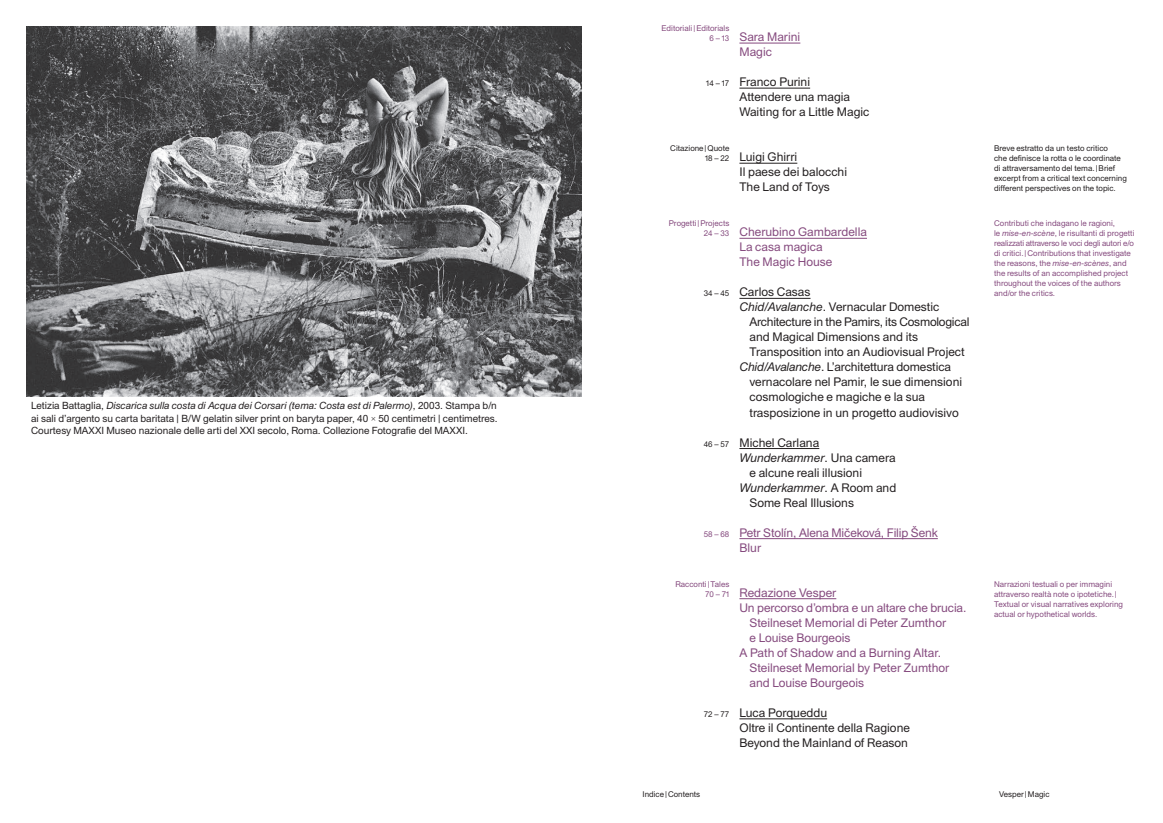
<style>
.page{position:relative;width:1163px;height:823px;background:#fff}
.page>*{position:absolute;margin:0;border:0;box-sizing:border-box;transform-origin:0 0}
.t1{font:12px/15px "Union";color:#231f20}
.t2{font:12px/15px "Union";color:#854a7e}
.t3{font:italic 12px "Union";color:#231f20}
.t4{font:12px "Union";letter-spacing:-.02em;color:#231f20}
.t5{font:10px/12.5px "Union";color:#231f20;text-align:justify}
.t6{font:8px/10px "Union";color:#854a7e;text-align:right}
.t7{font:8px/10px "Union";color:#231f20;text-align:right}
.s1{font-style:italic}
.s2{font-family:"J Jannon"}
.s3{font-style:normal}
</style>
<div class="page">
<img style="left:26px;top:26px;width:555px;height:370px">
<hr style="left:739px;top:43px;width:61px;height:1px;background:#854a7e">
<hr style="left:739px;top:88px;width:71px;height:1px;background:#231f20">
<hr style="left:739px;top:163px;width:58px;height:1px;background:#231f20">
<hr style="left:739px;top:238px;width:127px;height:1px;background:#854a7e">
<hr style="left:739px;top:298px;width:71px;height:1px;background:#231f20">
<hr style="left:739px;top:448px;width:80px;height:1px;background:#231f20">
<hr style="left:739px;top:538px;width:198px;height:1px;background:#854a7e">
<hr style="left:739px;top:598px;width:97px;height:1px;background:#854a7e">
<hr style="left:739px;top:718px;width:88px;height:1px;background:#231f20">
<p class="t5" style="left:31px;top:399px;width:468px">Letizia Battaglia, <span class="s1">Discarica sulla costa di Acqua dei Corsari (tema: Costa est di Palermo)</span>, 2003. Stampa b/n ai sali d’argento su carta baritata | B/W gelatin silver print on baryta paper, 40 <span class="s2">x</span> 50 centimetri | centimetres.<br>Courtesy MAXXI Museo nazionale delle arti del XXI secolo, Roma. Collezione Fotografie del MAXXI.</p>
<p class="t6" style="left:661px;top:23px;width:69px">Editoriali |Editorials<br>6 – 13</p>
<p class="t7" style="left:706px;top:78px;width:25px">14 – 17</p>
<p class="t7" style="left:670px;top:143px;width:61px">Citazione|Quote<br>18 – 22</p>
<p class="t6" style="left:668px;top:218px;width:62px">Progetti |Projects<br>24 – 33</p>
<p class="t7" style="left:703px;top:288px;width:27px">34 – 45</p>
<p class="t7" style="left:703px;top:438px;width:27px">46 – 57</p>
<p class="t6" style="left:703px;top:528px;width:27px">58 – 68</p>
<p class="t6" style="left:675px;top:578px;width:55px">Racconti |Tales<br>70 – 71</p>
<p class="t7" style="left:703px;top:708px;width:27px">72 – 77</p>
<h1 class="t2" style="left:739px;top:29px;width:62px">Sara Marini<br>Magic</h1>
<h1 class="t1" style="left:739px;top:74px;width:131px">Franco Purini<br>Attendere una magia<br>Waiting for a Little Magic</h1>
<h1 class="t1" style="left:739px;top:149px;width:109px">Luigi Ghirri<br>Il paese dei balocchi<br>The Land of Toys</h1>
<h1 class="t2" style="left:739px;top:224px;width:129px">Cherubino Gambardella<br>La casa magica<br>The Magic House</h1>
<h1 class="t1" style="left:739px;top:284px;width:73px">Carlos Casas</h1>
<h1 class="t1" style="left:739px;top:299px;width:201px"><span class="s1">Chid/Avalanche</span>. Vernacular Domestic</h1>
<h1 class="t4" style="left:749px;top:315px;width:221px">Architecture in the Pamirs, its Cosmological</h1>
<h1 class="t1" style="left:749px;top:329px;width:170px">and Magical Dimensions and its</h1>
<h1 class="t1" style="left:749px;top:344px;width:217px">Transposition into an Audiovisual Project</h1>
<h1 class="t1" style="left:739px;top:359px;width:213px"><span class="s1">Chid/Avalanche</span>. L’architettura domestica</h1>
<h1 class="t1" style="left:749px;top:374px;width:214px">vernacolare nel Pamir, le sue dimensioni</h1>
<h1 class="t1" style="left:749px;top:389px;width:177px">cosmologiche e magiche e la sua</h1>
<h1 class="t1" style="left:749px;top:404px;width:211px">trasposizione in un progetto audiovisivo</h1>
<h1 class="t1" style="left:739px;top:434px;width:81px">Michel Carlana</h1>
<h1 class="t3" style="left:739px;top:450px;width:158px">Wunderkammer<span class="s3">. Una camera</span></h1>
<h1 class="t1" style="left:749px;top:464px;width:114px">e alcune reali illusioni</h1>
<h1 class="t3" style="left:739px;top:480px;width:158px">Wunderkammer<span class="s3">. A Room and</span></h1>
<h1 class="t1" style="left:749px;top:494px;width:106px">Some Real Illusions</h1>
<h1 class="t2" style="left:739px;top:524px;width:200px">Petr Stolín, Alena Mičeková, Filip Šenk<br>Blur</h1>
<h1 class="t2" style="left:739px;top:584px;width:98px">Redazione Vesper</h1>
<h1 class="t2" style="left:739px;top:599px;width:228px">Un percorso d’ombra e un altare che brucia.</h1>
<h1 class="t2" style="left:749px;top:614px;width:198px">Steilneset Memorial di Peter Zumthor</h1>
<h1 class="t2" style="left:749px;top:629px;width:102px">e Louise Bourgeois</h1>
<h1 class="t2" style="left:739px;top:644px;width:203px">A Path of Shadow and a Burning Altar.</h1>
<h1 class="t2" style="left:749px;top:659px;width:201px">Steilneset Memorial by Peter Zumthor</h1>
<h1 class="t2" style="left:749px;top:674px;width:116px">and Louise Bourgeois</h1>
<h1 class="t1" style="left:739px;top:704px;width:172px">Luca Porqueddu<br>Oltre il Continente della Ragione<br>Beyond the Mainland of Reason</h1>
<p class="t7" style="left:993px;top:143px;width:134px;text-align:left">Breve estratto da un testo critico<br>che definisce la rotta o le coordinate di attraversamento del tema.|Brief excerpt from a critical text concerning different perspectives on the topic.</p>
<p class="t6" style="left:993px;top:218px;width:142px;text-align:left">Contributi che indagano le ragioni,<br>le <span class="s1">mise-en-scène</span>, le risultanti di progetti realizzati attraverso le voci degli autori e/o di critici.|Contributions that investigate the reasons, the <span class="s1">mise-en-scènes</span>, and the results of an accomplished project throughout the voices of the authors and/or the critics.</p>
<p class="t6" style="left:993px;top:578px;width:130px;text-align:left">Narrazioni testuali o per immagini attraverso realtà note o ipotetiche.| Textual or visual narratives exploring actual or hypothetical worlds.</p>
<p class="t7" style="left:642px;top:788px;width:59px">Indice|Contents</p>
<p class="t7" style="left:998px;top:788px;width:52px">Vesper|Magic</p>
</div>
